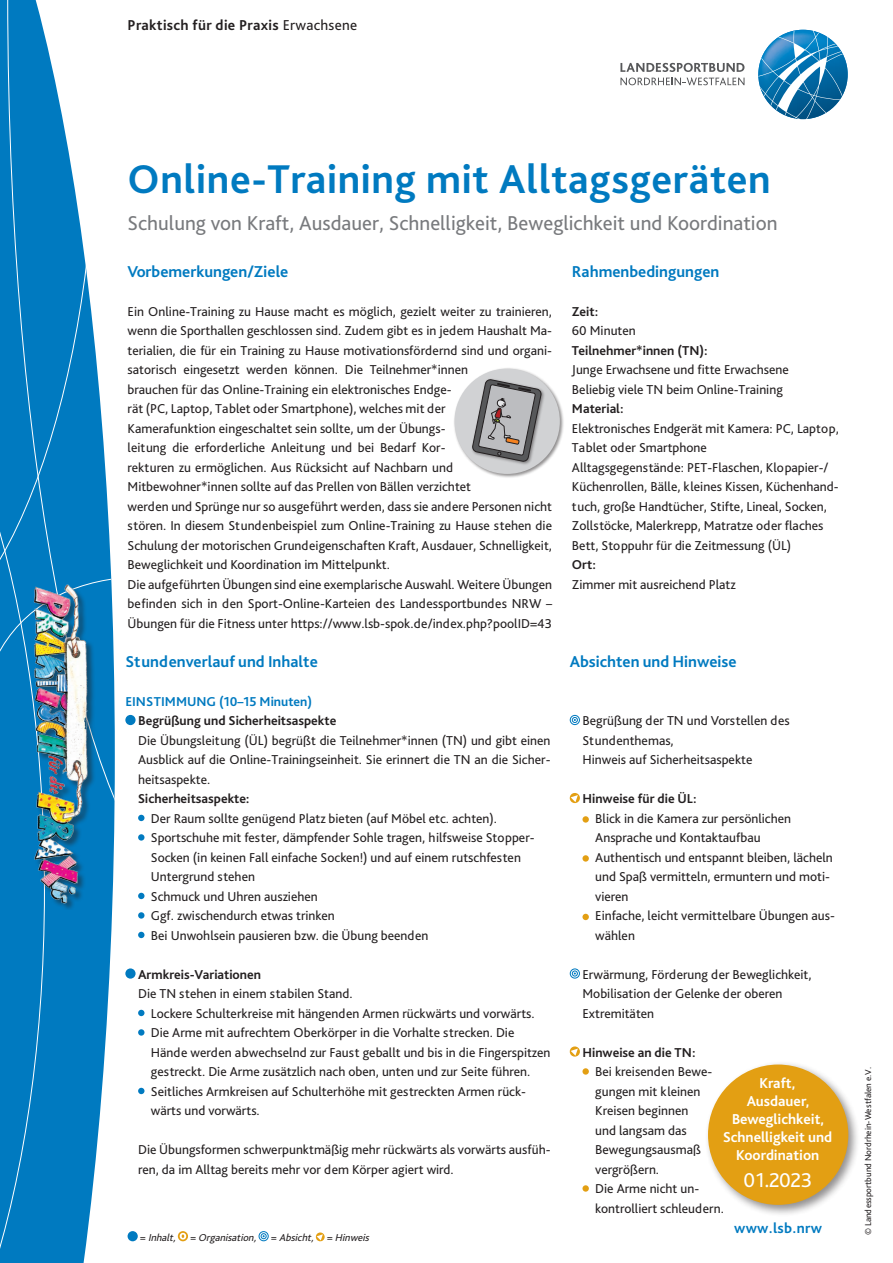
<style>
.page{position:relative;width:893px;height:1263px;background:#fff}
.page>*{position:absolute;margin:0;border:0;box-sizing:border-box;transform-origin:0 0}
.t1{font:700 42px "Bliss Pro";letter-spacing:.015em;color:#007ac0}
.t2{font:21px "Bliss Pro";color:#787a7d}
.t3{font:21px "Bliss";letter-spacing:-.02em;color:#fff}
.t4{font:700 16.5px "Bliss Pro";color:#007ac0}
.t5{font:700 16.5px "Bliss";color:#007ac0}
.t6{font:700 15px/18px "Bliss";color:#fff;text-align:center}
.t7{font:700 15px "Bliss Pro";letter-spacing:.02em;color:#231f20}
.t8{font:700 15px "Bliss Pro";letter-spacing:.02em;color:#007ac0}
.t9{font:13.5px/19.5px "Bliss Pro";color:#231f20}
.t10{font:700 13.5px "Bliss Pro";color:#231f20}
.t11{font:700 13.5px "Bliss Pro";color:#007ac0}
.t12{font:700 13.5px "Bliss";color:#231f20}
.t13{font:italic 10.5px "Bliss Pro";color:#231f20}
.t14{font:9px "Bliss Pro";color:#231f20}
.s1{font-weight:400}
.s2{font-style:normal}
</style>
<div class="page">
<div style="left:453px;top:367px;width:111px;height:111px;background:#231f20;opacity:.5"></div>
<div style="left:454px;top:369px;width:106px;height:105px;background:#d1d2d4;border-radius:50%"></div>
<div style="left:471px;top:378px;width:75px;height:88px;background:#231f20;opacity:.5"></div>
<svg style="left:471px;top:379px;width:71px;height:83px"></svg>
<svg style="left:570px;top:715px;width:10px;height:10px"></svg>
<svg style="left:569px;top:793px;width:11px;height:11px"></svg>
<div style="left:582px;top:816px;width:7px;height:7px;background:#e39f13;border-radius:50%"></div>
<div style="left:582px;top:855px;width:7px;height:7px;background:#e39f13;border-radius:50%"></div>
<div style="left:582px;top:914px;width:7px;height:6px;background:#e39f13;border-radius:50%"></div>
<svg style="left:570px;top:968px;width:10px;height:11px"></svg>
<svg style="left:569px;top:1046px;width:11px;height:11px"></svg>
<div style="left:582px;top:1068px;width:7px;height:7px;background:#e39f13;border-radius:50%"></div>
<svg style="left:582px;top:1185px;width:7px;height:7px"></svg>
<div style="left:125px;top:715px;width:11px;height:10px;background:#007ac0;border-radius:50%"></div>
<svg style="left:138px;top:815px;width:6px;height:6px"></svg>
<div style="left:138px;top:834px;width:6px;height:7px;background:#007ac0;border-radius:50%"></div>
<svg style="left:138px;top:893px;width:6px;height:6px"></svg>
<div style="left:138px;top:912px;width:6px;height:7px;background:#007ac0;border-radius:50%"></div>
<svg style="left:138px;top:932px;width:6px;height:6px"></svg>
<div style="left:125px;top:968px;width:11px;height:11px;background:#007ac0;border-radius:50%"></div>
<svg style="left:138px;top:1010px;width:6px;height:6px"></svg>
<div style="left:138px;top:1029px;width:6px;height:7px;background:#007ac0;border-radius:50%"></div>
<svg style="left:138px;top:1088px;width:6px;height:6px"></svg>
<svg style="left:620px;top:63px;width:124px;height:9px"></svg>
<svg style="left:620px;top:78px;width:124px;height:7px"></svg>
<svg style="left:758px;top:30px;width:90px;height:89px"></svg>
<svg style="left:0;top:0;width:91px;height:304px"></svg>
<svg style="left:0;top:304px;width:115px;height:959px;background:#1e89c7"></svg>
<div style="left:35px;top:585px;width:61px;height:324px;background:#231f20;opacity:.5"></div>
<img style="left:26px;top:574px;width:62px;height:335px">
<div style="left:704px;top:1060px;width:157px;height:157px;background:#231f20;opacity:.5"></div>
<div style="left:709px;top:1066px;width:138px;height:138px;background:#e39f13;border-radius:50%"></div>
<div style="left:128px;top:1231px;width:10px;height:10px;background:#007ac0;border-radius:50%"></div>
<svg style="left:178px;top:1231px;width:10px;height:10px"></svg>
<svg style="left:180px;top:1233px;width:6px;height:6px"></svg>
<svg style="left:259px;top:1231px;width:10px;height:10px"></svg>
<svg style="left:315px;top:1232px;width:10px;height:10px"></svg>
<p class="t7" style="left:128px;top:16px;width:231px">Praktisch für die Praxis <span class="s1">Erwachsene</span></p>
<h1 class="t1" style="left:128px;top:153px;width:645px">Online-Training mit Alltagsgeräten</h1>
<h2 class="t2" style="left:128px;top:210px;width:652px">Schulung von Kraft, Ausdauer, Schnelligkeit, Beweglichkeit und Koordination</h2>
<p class="t4" style="left:572px;top:261px;width:149px">Rahmenbedingungen</p>
<p class="t10" style="left:572px;top:303px;width:28px">Zeit:</p>
<p class="t9" style="left:572px;top:320px;width:65px">60 Minuten</p>
<p class="t10" style="left:572px;top:342px;width:137px">Teilnehmer*innen (TN):</p>
<p class="t9" style="left:572px;top:359px;width:218px">Junge Erwachsene und fitte Erwachsene<br>Beliebig viele TN beim Online-Training</p>
<p class="t10" style="left:572px;top:400px;width:53px">Material:</p>
<p class="t9" style="left:572px;top:418px;width:268px">Elektronisches Endgerät mit Kamera: PC, Laptop, Tablet oder Smartphone<br>Alltagsgegenstände: PET-Flaschen, Klopapier-/ Küchenrollen, Bälle, kleines Kissen, Küchenhand&shy;tuch, große Handtücher, Stifte, Lineal, Socken, Zollstöcke, Malerkrepp, Matratze oder flaches Bett, Stoppuhr für die Zeitmessung (ÜL)</p>
<p class="t10" style="left:572px;top:556px;width:26px">Ort:</p>
<p class="t9" style="left:572px;top:574px;width:165px">Zimmer mit ausreichend Platz</p>
<p class="t5" style="left:128px;top:263px;width:162px">Vorbemerkungen/Ziele</p>
<p class="t9" style="left:128px;top:301px;width:426px">Ein Online-Training zu Hause macht es möglich, gezielt weiter zu trainieren, wenn die Sporthallen geschlossen sind. Zudem gibt es in jedem Haushalt Ma&shy;terialien, die für ein Training zu Hause motivationsfördernd sind und organi&shy;satorisch eingesetzt werden können. Die Teilnehmer*innen<br>brauchen für das Online-Training ein elektronisches Endge-<br>rät (PC, Laptop, Tablet oder Smartphone), welches mit der<br>Kamerafunktion eingeschaltet sein sollte, um der Übungs-<br>leitung die erforderliche Anleitung und bei Bedarf Kor-<br>rekturen zu ermöglichen. Aus Rücksicht auf Nachbarn und Mitbewohner*innen sollte auf das Prellen von Bällen verzichtet<br>werden und Sprünge nur so ausgeführt werden, dass sie andere Personen nicht stören. In diesem Stundenbeispiel zum Online-Training zu Hause stehen die Schulung der motorischen Grundeigenschaften Kraft, Ausdauer, Schnelligkeit, Beweglichkeit und Koordination im Mittelpunkt.<br>Die aufgeführten Übungen sind eine exemplarische Auswahl. Weitere Übungen befinden sich in den Sport-Online-Karteien des Landessportbundes NRW – Übungen für die Fitness unter https://www.lsb-spok.de/index.php?poolID=43</p>
<p class="t4" style="left:125px;top:651px;width:194px">Stundenverlauf und Inhalte</p>
<p class="t11" style="left:125px;top:693px;width:188px">EINSTIMMUNG (10–15 Minuten)</p>
<p class="t10" style="left:138px;top:712px;width:200px">Begrüßung und Sicherheitsaspekte</p>
<p class="t9" style="left:138px;top:730px;width:414px;text-align:justify">Die Übungsleitung (ÜL) begrüßt die Teilnehmer*innen (TN) und gibt einen Ausblick auf die Online-Trainingseinheit. Sie erinnert die TN an die Sicher&shy;heitsaspekte.</p>
<p class="t12" style="left:138px;top:792px;width:113px">Sicherheitsaspekte:</p>
<p class="t9" style="left:151px;top:808px;width:385px">Der Raum sollte genügend Platz bieten (auf Möbel etc. achten).<br>Sportschuhe mit fester, dämpfender Sohle tragen, hilfsweise Stopper-Socken (in keinen Fall einfache Socken!) und auf einem rutschfesten Untergrund stehen<br>Schmuck und Uhren ausziehen<br>Ggf. zwischendurch etwas trinken<br>Bei Unwohlsein pausieren bzw. die Übung beenden</p>
<p class="t10" style="left:138px;top:966px;width:124px">Armkreis-Variationen</p>
<p class="t9" style="left:151px;top:983px;width:401px;text-indent:-13px">Die TN stehen in einem stabilen Stand.<br>Lockere Schulterkreise mit hängenden Armen rückwärts und vorwärts.<br>Die Arme mit aufrechtem Oberkörper in die Vorhalte strecken. Die Hände werden abwechselnd zur Faust geballt und bis in die Fingerspitzen gestreckt. Die Arme zusätzlich nach oben, unten und zur Seite führen.<br>Seitliches Armkreisen auf Schulterhöhe mit gestreckten Armen rück&shy;wärts und vorwärts.</p>
<p class="t9" style="left:138px;top:1139px;width:414px">Die Übungsformen schwerpunktmäßig mehr rückwärts als vorwärts ausfüh&shy;ren, da im Alltag bereits mehr vor dem Körper agiert wird.</p>
<p class="t13" style="left:140px;top:1231px;width:233px"><span class="s2">=</span> Inhalt, <span class="s2">=</span> Organisation, <span class="s2">=</span> Absicht, <span class="s2">=</span> Hinweis</p>
<p class="t4" style="left:570px;top:651px;width:168px">Absichten und Hinweise</p>
<p class="t9" style="left:582px;top:710px;width:209px">Begrüßung der TN und Vorstellen des<br>Stundenthemas,<br>Hinweis auf Sicherheitsaspekte</p>
<p class="t10" style="left:582px;top:790px;width:116px">Hinweise für die ÜL:</p>
<p class="t9" style="left:595px;top:808px;width:241px">Blick in die Kamera zur persönlichen<br>Ansprache und Kontaktaufbau<br>Authentisch und entspannt bleiben, lächeln und Spaß vermitteln, ermuntern und moti&shy;vieren<br>Einfache, leicht vermittelbare Übungen aus&shy;wählen</p>
<p class="t9" style="left:582px;top:964px;width:231px">Erwärmung, Förderung der Beweglichkeit,<br>Mobilisation der Gelenke der oberen<br>Extremitäten</p>
<p class="t10" style="left:582px;top:1044px;width:115px">Hinweise an die TN:</p>
<p class="t9" style="left:595px;top:1061px;width:130px">Bei kreisenden Bewe&shy;gungen mit kleinen<br>Kreisen beginnen<br>und langsam das<br>Bewegungsausmaß vergrößern.<br>Die Arme nicht un&shy;kontrolliert schleudern.</p>
<p class="t6" style="left:723px;top:1075px;width:110px">Kraft,<br>Ausdauer,<br>Beweglichkeit,<br>Schnelligkeit und<br>Koordination</p>
<h2 class="t3" style="left:744px;top:1168px;width:69px">01.2023</h2>
<p class="t8" style="left:734px;top:1219px;width:89px">www.lsb.nrw</p>
<p class="t14" style="left:863px;top:1235px;width:170px;rotate:-90deg">© Landessportbund Nordrhein-Westfalen e.V.</p>
</div>
